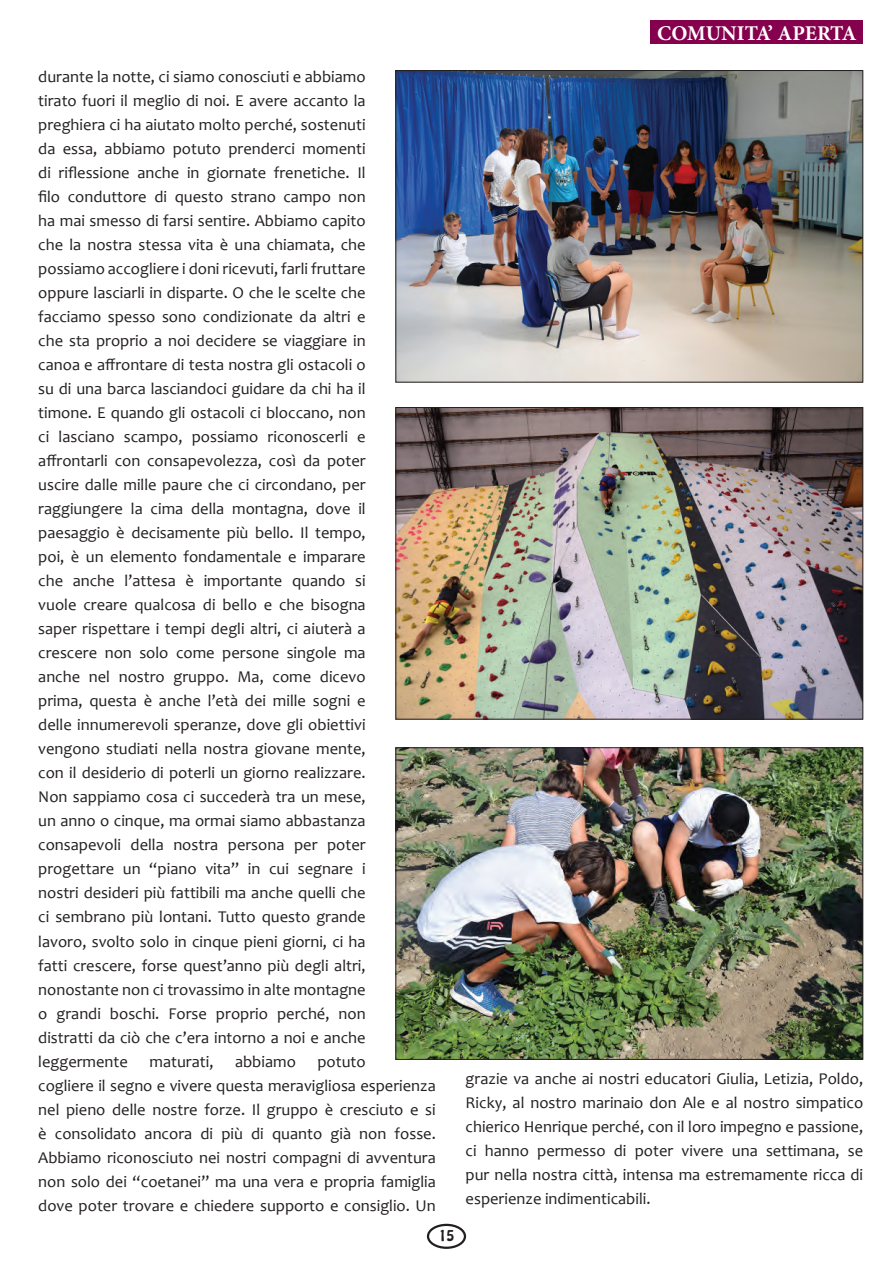
<style>
.page{position:relative;width:893px;height:1263px;background:#fff}
.page>*{position:absolute;margin:0;border:0;box-sizing:border-box;transform-origin:0 0}
.t1{font:700 21px "Minion Pro";color:#fff}
.t2{font:16.5px/24px "Candara";color:#231f20;text-align:justify}
.t3{font:13.5px "Hobo Std";color:#231f20}
</style>
<div class="page">
<div style="left:427px;top:1224px;width:39px;height:25px;border:2px solid #231f20;border-radius:50%"></div>
<svg style="left:438px;top:1226px;width:19px;height:3px"></svg>
<div style="left:651px;top:21px;width:212px;height:23px;background:#85004d"></div>
<img style="left:397px;top:409px;width:464px;height:308px">
<div style="left:395px;top:407px;width:468px;height:312px;border:1px solid #231f20"></div>
<img style="left:397px;top:72px;width:464px;height:308px">
<div style="left:395px;top:70px;width:468px;height:312px;border:1px solid #231f20"></div>
<img style="left:397px;top:749px;width:464px;height:309px">
<div style="left:395px;top:747px;width:468px;height:313px;border:1px solid #231f20"></div>
<p class="t2" style="left:38px;top:65px;width:329px">durante la notte, ci siamo conosciuti e abbiamo tirato fuori il meglio di noi. E avere accanto la preghiera ci ha aiutato molto perché, sostenuti da essa, abbiamo potuto prenderci momenti di riflessione anche in giornate frenetiche. Il filo conduttore di questo strano campo non ha mai smesso di farsi sentire. Abbiamo capito che la nostra stessa vita è una chiamata, che possiamo accogliere i doni ricevuti, farli fruttare oppure lasciarli in disparte. O che le scelte che facciamo spesso sono condizionate da altri e che sta proprio a noi decidere se viaggiare in canoa e affrontare di testa nostra gli ostacoli o su di una barca lasciandoci guidare da chi ha il timone. E quando gli ostacoli ci bloccano, non ci lasciano scampo, possiamo riconoscerli e affrontarli con consapevolezza, così da poter uscire dalle mille paure che ci circondano, per raggiungere la cima della montagna, dove il paesaggio è decisamente più bello. Il tempo, poi, è un elemento fondamentale e imparare che anche l’attesa è importante quando si vuole creare qualcosa di bello e che bisogna saper rispettare i tempi degli altri, ci aiuterà a crescere non solo come persone singole ma anche nel nostro gruppo. Ma, come dicevo prima, questa è anche l’età dei mille sogni e delle innumerevoli speranze, dove gli obiettivi vengono studiati nella nostra giovane mente, con il desiderio di poterli un giorno realizzare.<br>Non sappiamo cosa ci succederà tra un mese, un anno o cinque, ma ormai siamo abbastanza consapevoli della nostra persona per poter progettare un “piano vita” in cui segnare i nostri desideri più fattibili ma anche quelli che ci sembrano più lontani. Tutto questo grande lavoro, svolto solo in cinque pieni giorni, ci ha fatti crescere, forse quest’anno più degli altri, nonostante non ci trovassimo in alte montagne o grandi boschi. Forse proprio perché, non distratti da ciò che c’era intorno a noi e anche leggermente</p>
<p class="t2" style="left:149px;top:1049px;width:66px">maturati,</p>
<p class="t2" style="left:235px;top:1049px;width:62px">abbiamo</p>
<p class="t2" style="left:38px;top:1049px;width:399px;text-align:left;text-indent:279px">potuto<br>cogliere il segno e vivere questa meravigliosa esperienza nel pieno delle nostre forze. Il gruppo è cresciuto e si è consolidato ancora di più di quanto già non fosse.<br>Abbiamo riconosciuto nei nostri compagni di avventura non solo dei “coetanei” ma una vera e propria famiglia dove poter trovare e chiedere supporto e consiglio. Un</p>
<p class="t3" style="left:439px;top:1226px;width:17px">15</p>
<p class="t1" style="left:657px;top:18px;width:201px">COMUNITA’ APERTA</p>
<p class="t2" style="left:466px;top:1066px;width:399px">grazie va anche ai nostri educatori Giulia, Letizia, Poldo, Ricky, al nostro marinaio don Ale e al nostro simpatico chierico Henrique perché, con il loro impegno e passione, ci hanno permesso di poter vivere una settimana, se pur nella nostra città, intensa ma estremamente ricca di esperienze indimenticabili.</p>
</div>
